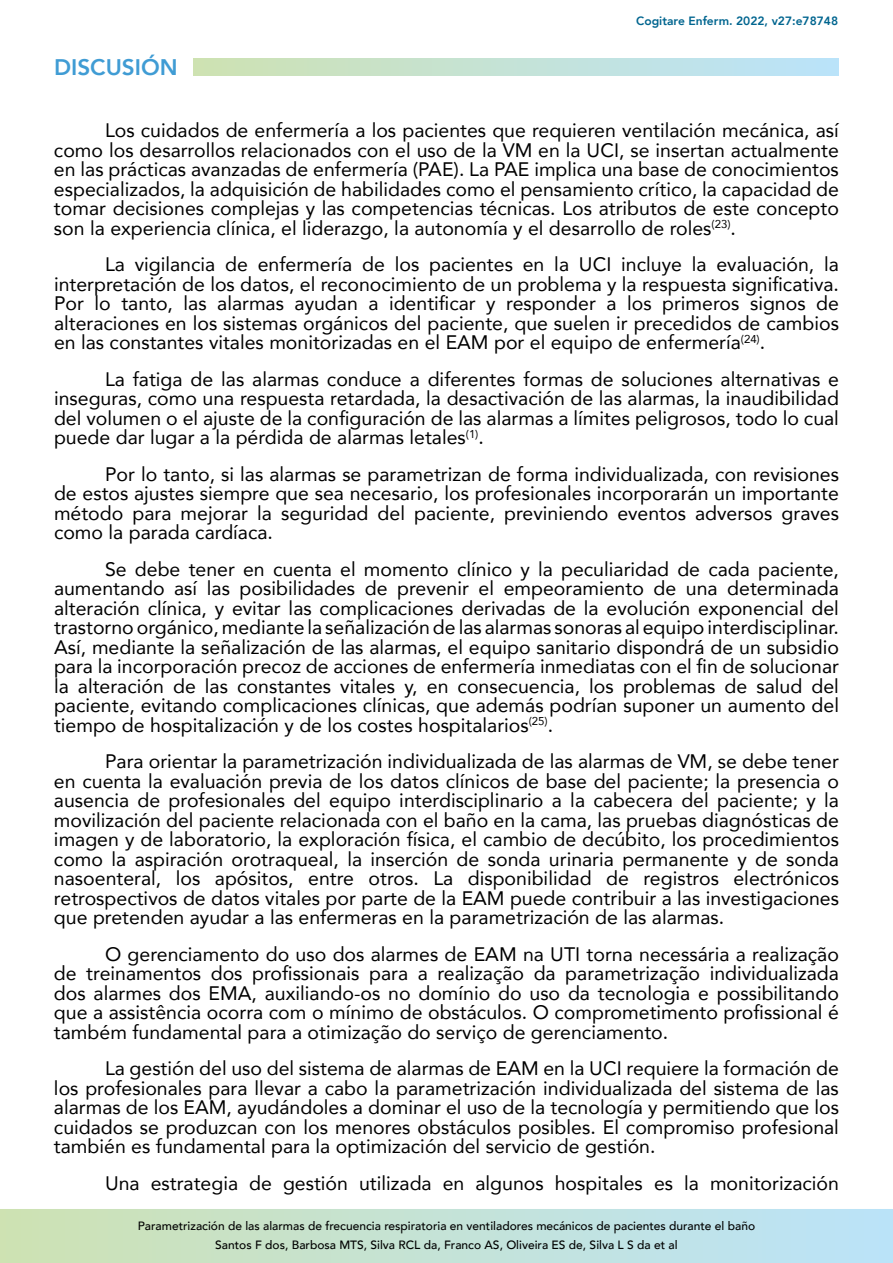
<style>
.page{position:relative;width:893px;height:1263px;background:#fff}
.page>*{position:absolute;margin:0;border:0;box-sizing:border-box;transform-origin:0 0}
.t1{font:800 22.5px "Avenir";color:#409cd4}
.t2{font:19.5px/19.5px "Avenir";color:#000;text-align:justify}
.t3{font:500 12px/18.6px "Avenir";color:#000;text-align:center}
.t4{font:800 12px "Avenir";color:#00658f}
</style>
<div class="page">
<svg style="left:0;top:1209px;width:893px;height:54px;background:#c4e2d6"></svg>
<div style="left:193px;top:59px;width:646px;height:16px;background:linear-gradient(to right,#cee2b2,#bae3fb)"></div>
<p class="t1" style="left:54px;top:50px;width:125px">DISCUSIÓN</p>
<p class="t4" style="left:636px;top:12px;width:203px">Cogitare Enferm. 2022, v27:e78748</p>
<p class="t2" style="left:54px;top:120px;width:786px;text-indent:51px">Los cuidados de enfermería a los pacientes que requieren ventilación mecánica, así como los desarrollos relacionados con el uso de la VM en la UCI, se insertan actualmente en las prácticas avanzadas de enfermería (PAE). La PAE implica una base de conocimientos especializados, la adquisición de habilidades como el pensamiento crítico, la capacidad de tomar decisiones complejas y las competencias técnicas. Los atributos de este concepto son la experiencia clínica, el liderazgo, la autonomía y el desarrollo de roles<sup>(23)</sup>.</p>
<p class="t2" style="left:54px;top:254px;width:786px;text-indent:51px">La vigilancia de enfermería de los pacientes en la UCI incluye la evaluación, la interpretación de los datos, el reconocimiento de un problema y la respuesta significativa.<br>Por lo tanto, las alarmas ayudan a identificar y responder a los primeros signos de alteraciones en los sistemas orgánicos del paciente, que suelen ir precedidos de cambios en las constantes vitales monitorizadas en el EAM por el equipo de enfermería<sup>(24)</sup>.</p>
<p class="t2" style="left:54px;top:369px;width:787px;text-indent:51px">La fatiga de las alarmas conduce a diferentes formas de soluciones alternativas e inseguras, como una respuesta retardada, la desactivación de las alarmas, la inaudibilidad del volumen o el ajuste de la configuración de las alarmas a límites peligrosos, todo lo cual puede dar lugar a la pérdida de alarmas letales<sup>(1)</sup>.</p>
<p class="t2" style="left:54px;top:464px;width:786px;text-indent:51px">Por lo tanto, si las alarmas se parametrizan de forma individualizada, con revisiones de estos ajustes siempre que sea necesario, los profesionales incorporarán un importante método para mejorar la seguridad del paciente, previniendo eventos adversos graves como la parada cardíaca.</p>
<p class="t2" style="left:54px;top:559px;width:786px;text-indent:51px">Se debe tener en cuenta el momento clínico y la peculiaridad de cada paciente, aumentando así las posibilidades de prevenir el empeoramiento de una determinada alteración clínica, y evitar las complicaciones derivadas de la evolución exponencial del trastorno orgánico, mediante la señalización de las alarmas sonoras al equipo interdisciplinar.<br>Así, mediante la señalización de las alarmas, el equipo sanitario dispondrá de un subsidio para la incorporación precoz de acciones de enfermería inmediatas con el fin de solucionar la alteración de las constantes vitales y, en consecuencia, los problemas de salud del paciente, evitando complicaciones clínicas, que además podrían suponer un aumento del tiempo de hospitalización y de los costes hospitalarios<sup>(25)</sup>.</p>
<p class="t2" style="left:54px;top:751px;width:787px;text-indent:51px">Para orientar la parametrización individualizada de las alarmas de VM, se debe tener en cuenta la evaluación previa de los datos clínicos de base del paciente; la presencia o ausencia de profesionales del equipo interdisciplinario a la cabecera del paciente; y la movilización del paciente relacionada con el baño en la cama, las pruebas diagnósticas de imagen y de laboratorio, la exploración física, el cambio de decúbito, los procedimientos como la aspiración orotraqueal, la inserción de sonda urinaria permanente y de sonda nasoenteral, los apósitos, entre otros. La disponibilidad de registros electrónicos retrospectivos de datos vitales por parte de la EAM puede contribuir a las investigaciones que pretenden ayudar a las enfermeras en la parametrización de las alarmas.</p>
<p class="t2" style="left:54px;top:944px;width:786px;text-indent:51px">O gerenciamento do uso dos alarmes de EAM na UTI torna necessária a realização de treinamentos dos profissionais para a realização da parametrização individualizada dos alarmes dos EMA, auxiliando-os no domínio do uso da tecnologia e possibilitando que a assistência ocorra com o mínimo de obstáculos. O comprometimento profissional é também fundamental para a otimização do serviço de gerenciamento.</p>
<p class="t2" style="left:54px;top:1058px;width:786px;text-indent:51px">La gestión del uso del sistema de alarmas de EAM en la UCI requiere la formación de los profesionales para llevar a cabo la parametrización individualizada del sistema de las alarmas de los EAM, ayudándoles a dominar el uso de la tecnología y permitiendo que los cuidados se produzcan con los menores obstáculos posibles. El compromiso profesional también es fundamental para la optimización del servicio de gestión.</p>
<p class="t2" style="left:105px;top:1173px;width:735px">Una estrategia de gestión utilizada en algunos hospitales es la monitorización</p>
<p class="t3" style="left:138px;top:1216px;width:619px">Parametrización de las alarmas de frecuencia respiratoria en ventiladores mecánicos de pacientes durante el baño<br>Santos F dos, Barbosa MTS, Silva RCL da, Franco AS, Oliveira ES de, Silva L S da et al</p>
</div>
